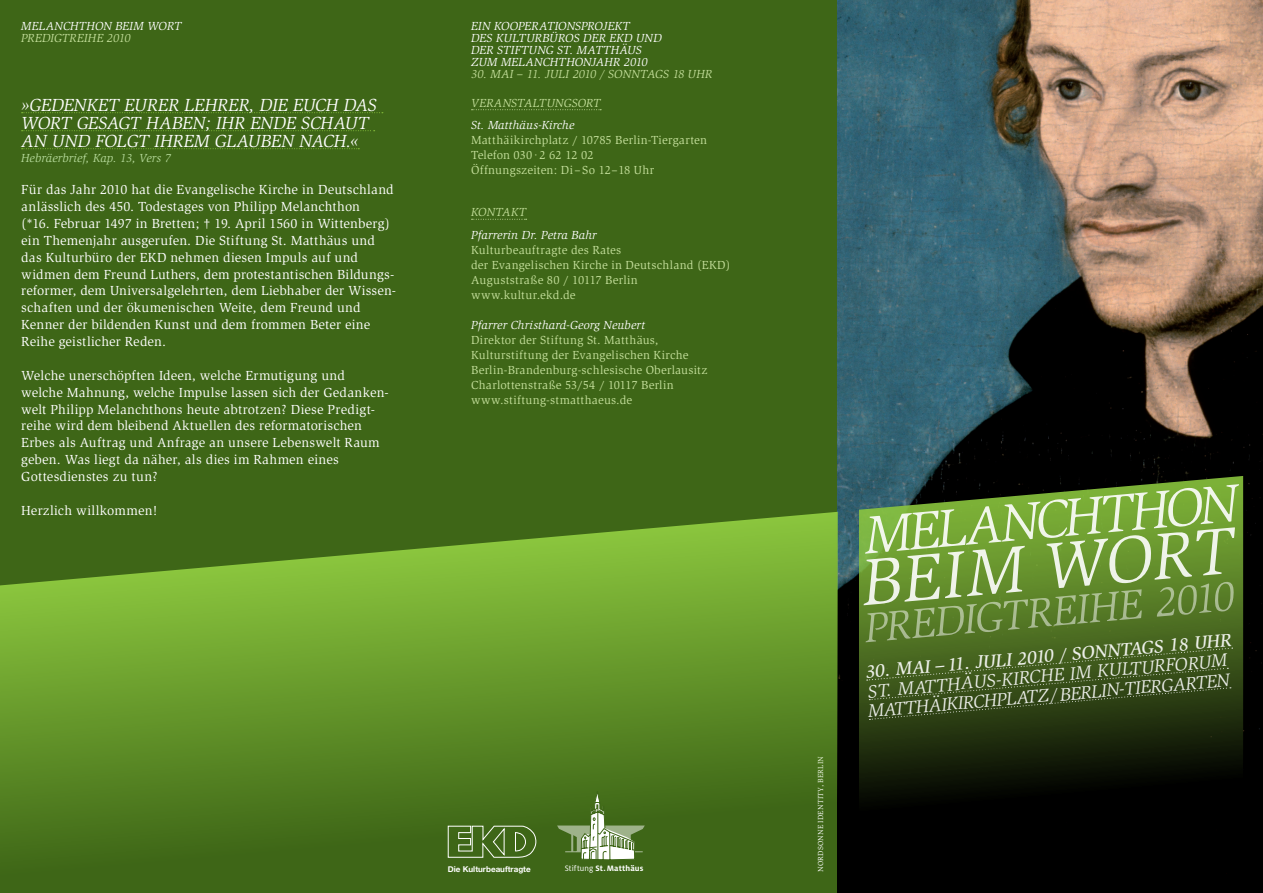
<style>
.page{position:relative;width:1263px;height:893px;background:#fff}
.page>*{position:absolute;margin:0;border:0;box-sizing:border-box;transform-origin:0 0}
.t1{font:italic 18.45px/19.6px "Slimbach";color:#fff}
.t2{font:italic 500 18.45px "Slimbach";color:#fff}
.t3{font:italic 18px/18px "Slimbach";letter-spacing:.01em;color:#fff}
.t4{font:13.5px/16.8px "Slimbach";letter-spacing:.01em;color:#fff}
.t5{font:12px/15px "Slimbach";letter-spacing:.02em;color:#c4df9b}
.t6{font:italic 12px/12px "Slimbach";letter-spacing:.015em;color:#fff}
.t7{font:italic 12px "Slimbach";letter-spacing:.025em;color:#c4df9b}
.t8{font:italic 12px "Slimbach";letter-spacing:.005em;color:#c4df9b}
.t9{font:italic 12px "Slimbach";letter-spacing:.005em;color:#b6da9b}
.t10{font:700 8.7px "Milo OT";letter-spacing:.015em;color:#fff}
.t11{font:700 8.1px "Helvetica Neue";color:#fff}
.t12{font:7.5px "Slimbach";letter-spacing:.035em;color:#fff}
.s1{font-weight:400}
</style>
<div class="page">
<div style="left:0;top:0;width:838px;height:893px;background:#3e6617"></div>
<svg style="left:22px;top:112px;width:361px;height:1px"></svg>
<svg style="left:22px;top:130px;width:353px;height:1px"></svg>
<svg style="left:22px;top:148px;width:337px;height:1px"></svg>
<svg style="left:471px;top:109px;width:130px;height:1px"></svg>
<svg style="left:471px;top:219px;width:56px;height:1px"></svg>
<img style="left:838px;top:0;width:425px;height:893px">
<svg style="left:859px;top:476px;width:384px;height:336px;background:#141d0a"></svg>
<svg style="left:0;top:512px;width:838px;height:369px;background:#5d8d26"></svg>
<svg style="left:557px;top:743px;width:88px;height:118px;background:#60843a"></svg>
<svg style="left:447px;top:825px;width:90px;height:33px;background:#5c7e3c"></svg>
<svg style="left:864px;top:484px;width:375px;height:236px;background:#62813a"></svg>
<p class="t6" style="left:21px;top:20px;width:162px">MEL ANCHTHON BEIM WOR T</p>
<p class="t7" style="left:21px;top:31px;width:111px">PR EDIGTR EIHE 2010</p>
<h2 class="t3" style="left:21px;top:96px;width:357px">»GEDENKET EUR ER LEHR ER , DIE EUCH DAS<br>WOR T GESAGT HABEN; IHR ENDE SCHAUT<br>AN UND FOLG T IHR EM GL AUBEN NACH.«</h2>
<p class="t9" style="left:21px;top:151px;width:151px">HEBRÄERBRIEF, KAP. 13, VERS 7</p>
<p class="t4" style="left:21px;top:181px;width:376px">Für das Jahr 2010 hat die Evangelische Kirche in Deutschland anlässlich des 450. Todestages von Philipp Melanchthon<br>(*16. Februar 1497 in Bretten; † 19. April 1560 in Wittenberg) ein Themenjahr ausgerufen. Die Stiftung St. Matthäus und das Kulturbüro der EKD nehmen diesen Impuls auf und widmen dem Freund Luthers, dem protestantischen Bildungs&shy;reformer, dem Universalgelehrten, dem Liebhaber der Wissen&shy;schaften und der ökumenischen Weite, dem Freund und Kenner der bildenden Kunst und dem frommen Beter eine Reihe geistlicher Reden.</p>
<p class="t4" style="left:21px;top:367px;width:369px">Welche unerschöpften Ideen, welche Ermutigung und welche Mahnung, welche Impulse lassen sich der Gedanken&shy;welt Philipp Melanchthons heute abtrotzen? Diese Predigt&shy;reihe wird dem bleibend Aktuellen des reformatorischen Erbes als Auftrag und Anfrage an unsere Lebenswelt Raum geben. Was liegt da näher, als dies im Rahmen eines Gottesdienstes zu tun?</p>
<p class="t4" style="left:21px;top:502px;width:138px">Herzlich willkommen!</p>
<p class="t6" style="left:471px;top:20px;width:160px">EIN KOOPER ATIONSPR OJEKT<br>DES KUL TUR BÜR OS DER EKD</p>
<p class="t6" style="left:471px;top:32px;width:192px;text-indent:165px">UND<br>DER STIF TUNG ST. MATTHÄUS<br>ZUM MEL ANCHTHONJAHR 2010</p>
<p class="t8" style="left:471px;top:67px;width:240px">30. MAI – 11. JULI 2010 / SONNTAGS 18 UHR</p>
<p class="t7" style="left:471px;top:96px;width:131px">VERANSTALTUNGSOR T</p>
<p class="t6" style="left:471px;top:119px;width:105px">ST. MATTHÄUS-KIRCHE</p>
<p class="t5" style="left:471px;top:133px;width:237px">Matthäikirchplatz / 10785 Berlin-Tiergarten<br>Telefon 030·2 62 12 02<br>Öffnungszeiten: Di–So 12–18 Uhr</p>
<p class="t7" style="left:471px;top:205px;width:56px">KONTAKT</p>
<p class="t6" style="left:471px;top:229px;width:127px">PFARRERIN DR. PETRA BAHR</p>
<p class="t5" style="left:471px;top:242px;width:261px">Kulturbeauftragte des Rates<br>der Evangelischen Kirche in Deutschland (EKD)<br>Auguststraße 80 / 10117 Berlin www.kultur.ekd.de</p>
<p class="t6" style="left:471px;top:319px;width:176px">PFARRER CHRISTHARD-GEORG NEUBERT</p>
<p class="t5" style="left:471px;top:332px;width:238px">Direktor der Stiftung St. Matthäus, Kulturstiftung der Evangelischen Kirche Berlin-Brandenburg-schlesische Oberlausitz Charlottenstraße 53/54 / 10117 Berlin www.stiftung-stmatthaeus.de</p>
<p class="t11" style="left:448px;top:864px;width:85px">Die Kulturbeauftragte</p>
<p class="t10" style="left:565px;top:863px;width:80px"><span class="s1">Stiftung</span> St. Matthäus</p>
<p class="t12" style="left:816px;top:872px;width:117px;rotate:-90deg">NORDSONNE IDENTITY, BERLIN</p>
<h1 class="t2" style="left:865px;top:661px;width:369px;rotate:-5deg">30. Mai –11. Juli 2010 / sonntags 18 Uhr</h1>
<h1 class="t1" style="left:866px;top:682px;width:364px;rotate:-5deg">ST. MATTHÄUS-KIRCHE IM KULTURFORUM<br>MATTHÄIKIRCHPLATZ/BERLIN-TIERGARTEN</h1>
</div>
